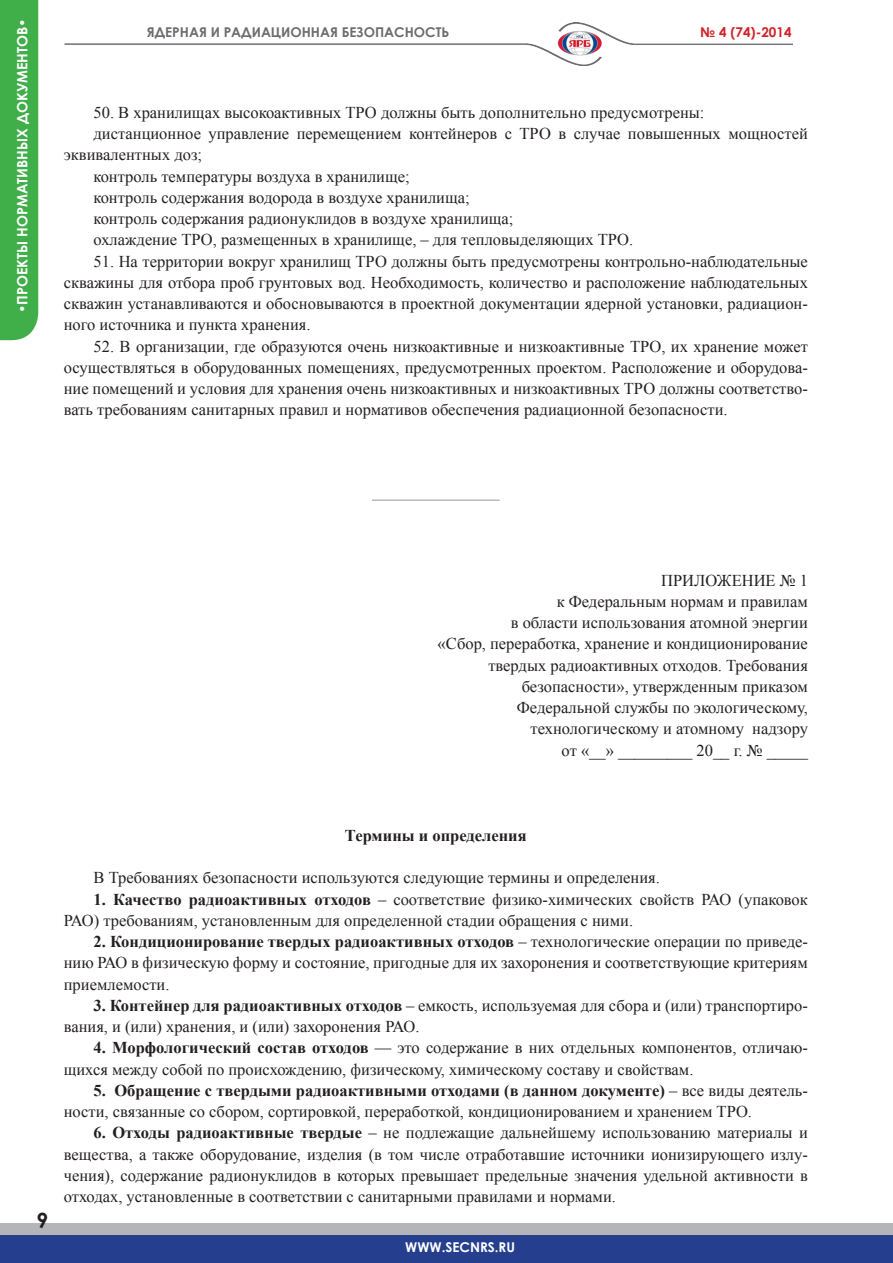
<style>
.page{position:relative;width:893px;height:1263px;background:#fff}
.page>*{position:absolute;margin:0;border:0;box-sizing:border-box;transform-origin:0 0}
.t1{font:700 21px "Century Gothic";color:#231f20}
.ОсНоВнОй{font:16.5px/21.3px "Times New Roman";color:#231f20}
.заголовок{font:700 16.5px "Times New Roman";color:#231f20}
.t2{font:700 14.25px "Century Gothic";color:#fff}
.t3{font:700 13.5px "Century Gothic";color:#6c6d70}
.t4{font:700 13.5px "Century Gothic";color:#fff}
.t5{font:700 13.5px "Century Gothic";color:#d1232a}
.s1{font-weight:700}
</style>
<div class="page">
<div style="left:0;top:1223px;width:893px;height:30px;background:#b4b5b8"></div>
<div style="left:0;top:1235px;width:893px;height:28px;background:#253f8e"></div>
<img style="left:64px;top:22px;width:728px;height:44px">
<div style="left:0;top:0;width:38px;height:340px;background:#40ae49"></div>
<hr style="left:372px;top:500px;width:128px;height:1px;background:#939598">
<p class="t2" style="left:11px;top:313px;width:296px;rotate:-90deg">•ПРОЕКТЫ НОРМАТИВНЫХ ДОКУМЕНТОВ•</p>
<p class="t3" style="left:147px;top:22px;width:304px">ЯДЕРНАЯ И РАДИАЦИОННАЯ БЕЗОПАСНОСТЬ</p>
<p class="t5" style="left:700px;top:22px;width:93px">№ 4 (74)-2014</p>
<p class="ОсНоВнОй" style="left:94px;top:101px;width:612px">50. В хранилищах высокоактивных ТРО должны быть дополнительно предусмотрены:</p>
<p class="ОсНоВнОй" style="left:64px;top:123px;width:746px;text-indent:30px">дистанционное управление перемещением контейнеров с ТРО в случае повышенных мощностей эквивалентных доз;</p>
<p class="ОсНоВнОй" style="left:94px;top:165px;width:318px">контроль температуры воздуха в хранилище;</p>
<p class="ОсНоВнОй" style="left:94px;top:186px;width:378px">контроль содержания водорода в воздухе хранилища;</p>
<p class="ОсНоВнОй" style="left:94px;top:208px;width:421px">контроль содержания радионуклидов в воздухе хранилища;</p>
<p class="ОсНоВнОй" style="left:94px;top:229px;width:541px">охлаждение ТРО, размещенных в хранилище, – для тепловыделяющих ТРО.</p>
<p class="ОсНоВнОй" style="left:64px;top:250px;width:746px;text-align:justify;text-indent:30px">51. На территории вокруг хранилищ ТРО должны быть предусмотрены контрольно-наблюдательные скважины для отбора проб грунтовых вод. Необходимость, количество и расположение наблюдательных скважин устанавливаются и обосновываются в проектной документации ядерной установки, радиацион&shy;ного источника и пункта хранения.</p>
<p class="ОсНоВнОй" style="left:64px;top:335px;width:746px;text-align:justify;text-indent:30px">52. В организации, где образуются очень низкоактивные и низкоактивные ТРО, их хранение может осуществляться в оборудованных помещениях, предусмотренных проектом. Расположение и оборудова&shy;ние помещений и условия для хранения очень низкоактивных и низкоактивных ТРО должны соответство&shy;вать требованиям санитарных правил и нормативов обеспечения радиационной безопасности.</p>
<p class="ОсНоВнОй" style="left:661px;top:569px;width:148px">ПРИЛОЖЕНИЕ № 1</p>
<p class="ОсНоВнОй" style="left:438px;top:590px;width:372px;text-align:right">к Федеральным нормам и правилам<br>в области использования атомной энергии<br>«Сбор, переработка, хранение и кондиционирование твердых радиоактивных отходов. Требования безопасности», утвержденным приказом Федеральной службы по экологическому, технологическому и атомному надзору</p>
<p class="ОсНоВнОй" style="left:562px;top:739px;width:248px">от «__» _________ 20__ г. № _____</p>
<p class="t1" style="left:37px;top:1204px;width:13px">9</p>
<p class="заголовок" style="left:345px;top:824px;width:183px">Термины и определения</p>
<p class="ОсНоВнОй" style="left:94px;top:867px;width:568px">В Требованиях безопасности используются следующие термины и определения.</p>
<p class="ОсНоВнОй" style="left:64px;top:888px;width:746px;text-indent:30px"><span class="s1">1. Качество радиоактивных отходов</span> – соответствие физико-химических свойств РАО (упаковок<br>РАО) требованиям, установленным для определенной стадии обращения с ними.</p>
<p class="ОсНоВнОй" style="left:64px;top:930px;width:746px;text-align:justify;text-indent:30px"><span class="s1">2. Кондиционирование твердых радиоактивных отходов</span> – технологические операции по приведе&shy;нию РАО в физическую форму и состояние, пригодные для их захоронения и соответствующие критериям приемлемости.</p>
<p class="ОсНоВнОй" style="left:64px;top:994px;width:746px;text-indent:30px"><span class="s1">3. Контейнер для радиоактивных отходов</span> – емкость, используемая для сбора и (или) транспортиро&shy;вания, и (или) хранения, и (или) захоронения РАО.</p>
<p class="ОсНоВнОй" style="left:64px;top:1037px;width:746px;text-indent:30px"><span class="s1">4. Морфологический состав отходов</span> — это содержание в них отдельных компонентов, отличаю&shy;щихся между собой по происхождению, физическому, химическому составу и свойствам.</p>
<p class="ОсНоВнОй" style="left:64px;top:1079px;width:746px;text-indent:30px"><span class="s1">5. Обращение с твердыми радиоактивными отходами (в данном документе)</span> – все виды деятель&shy;ности, связанные со сбором, сортировкой, переработкой, кондиционированием и хранением ТРО.</p>
<p class="ОсНоВнОй" style="left:64px;top:1122px;width:746px;text-align:justify;text-indent:30px"><span class="s1">6. Отходы радиоактивные твердые</span> – не подлежащие дальнейшему использованию материалы и вещества, а также оборудование, изделия (в том числе отработавшие источники ионизирующего излу&shy;чения), содержание радионуклидов в которых превышает предельные значения удельной активности в отходах, установленные в соответствии с санитарными правилами и нормами.</p>
<p class="t4" style="left:405px;top:1237px;width:111px">WWW.SECNRS.RU</p>
</div>
